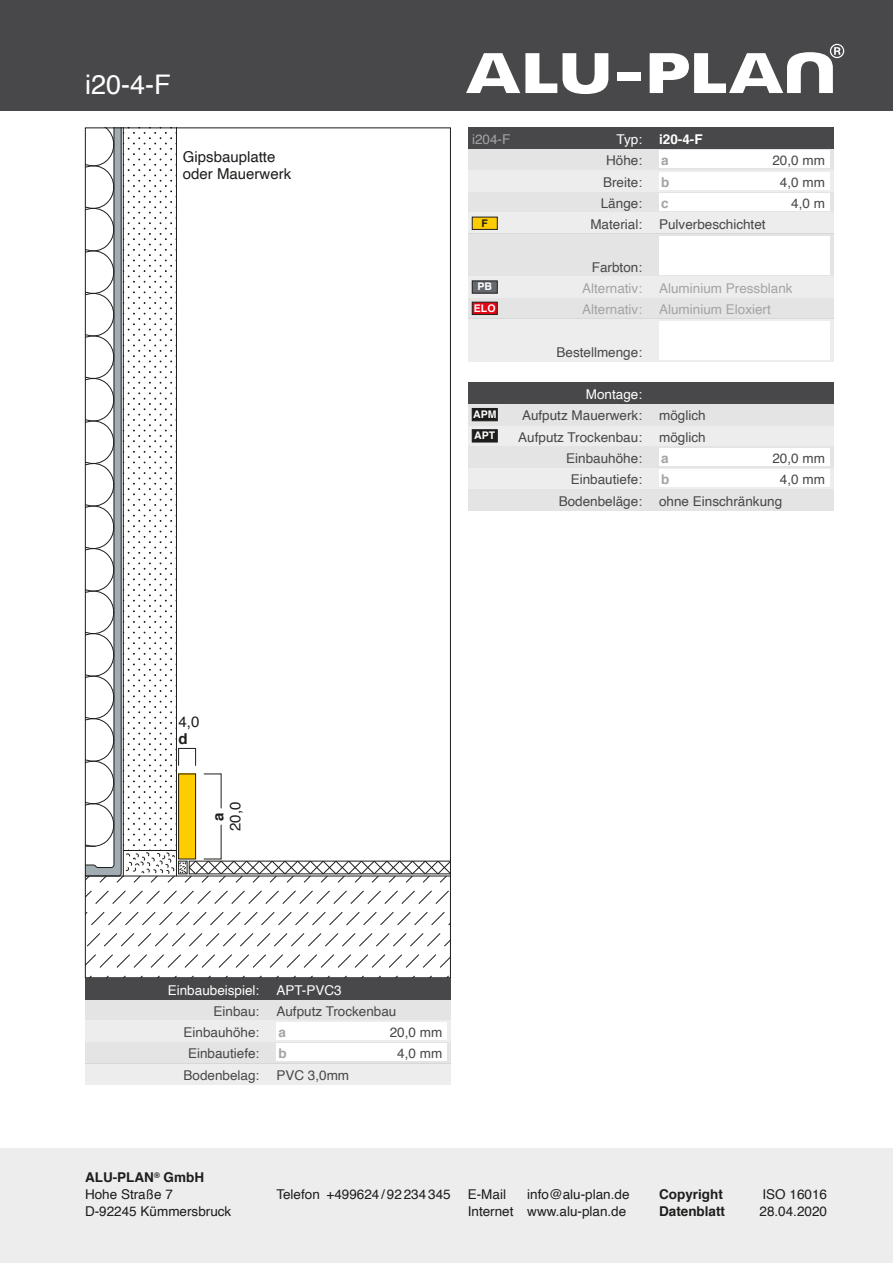
<style>
.page{position:relative;width:893px;height:1263px;background:#fff}
.page>*{position:absolute;margin:0;border:0;box-sizing:border-box;transform-origin:0 0}
.t1{font:27px "Helvetica";color:#fff}
.t2{font:15px/17px "Helvetica";color:#1d1d1b}
.t3{font:700 15px "Helvetica";color:#1d1d1b}
.t4{font:13.5px "Helvetica";color:#48484a}
.t5{font:13.5px/17px "Helvetica";color:#1d1d1b}
.t6{font:13.5px "Helvetica";color:#a4a4a6}
.t7{font:13.5px "Helvetica";color:#fff}
.t8{font:700 13.5px "Helvetica";color:#1d1d1b}
.t9{font:700 13.5px "Helvetica";color:#a4a4a6}
.t10{font:700 13.5px "Helvetica";color:#fff}
.t11{font:13.5px "Helvetica";color:#a4a4a7}
.t12{font:700 10.5px/21.3px "Helvetica";color:#fff}
.t13{font:700 10.5px "Helvetica";color:#1d1d1b}
.s1{font-weight:700}
</style>
<div class="page">
<div style="left:0;top:1148px;width:893px;height:115px;background:#ededee"></div>
<div style="left:0;top:0;width:893px;height:111px;background:#48484a"></div>
<svg style="left:87px;top:890px;width:362px;height:14px"></svg>
<svg style="left:87px;top:912px;width:362px;height:14px"></svg>
<svg style="left:87px;top:933px;width:362px;height:14px"></svg>
<svg style="left:87px;top:954px;width:362px;height:14px"></svg>
<svg style="left:90px;top:975px;width:359px;height:1px"></svg>
<svg style="left:87px;top:130px;width:362px;height:753px"></svg>
<div style="left:468px;top:425px;width:365px;height:21px;background:#ededee"></div>
<div style="left:468px;top:404px;width:365px;height:21px;background:#e4e4e5"></div>
<div style="left:468px;top:489px;width:365px;height:21px;background:#e4e4e5"></div>
<div style="left:468px;top:468px;width:365px;height:21px;background:#ededee"></div>
<div style="left:659px;top:470px;width:170px;height:17px;background:#fff"></div>
<div style="left:468px;top:446px;width:365px;height:22px;background:#e4e4e5"></div>
<div style="left:659px;top:449px;width:170px;height:17px;background:#fff"></div>
<div style="left:468px;top:383px;width:365px;height:21px;background:#48484a"></div>
<div style="left:85px;top:999px;width:366px;height:21px;background:#e4e4e5"></div>
<svg style="left:85px;top:1020px;width:366px;height:64px"></svg>
<div style="left:276px;top:1023px;width:170px;height:17px;background:#fff"></div>
<div style="left:85px;top:978px;width:366px;height:21px;background:#48484a"></div>
<div style="left:468px;top:191px;width:365px;height:22px;background:#e4e4e5"></div>
<div style="left:659px;top:193px;width:170px;height:17px;background:#fff"></div>
<div style="left:468px;top:170px;width:365px;height:21px;background:#ededee"></div>
<div style="left:659px;top:172px;width:170px;height:17px;background:#fff"></div>
<div style="left:468px;top:149px;width:365px;height:21px;background:#e4e4e5"></div>
<div style="left:659px;top:151px;width:170px;height:17px;background:#fff"></div>
<div style="left:468px;top:128px;width:365px;height:21px;background:#48484a"></div>
<svg style="left:468px;top:213px;width:365px;height:148px"></svg>
<div style="left:472px;top:408px;width:25px;height:13px;background:#1d1d1b;border:1px solid #1d1d1b"></div>
<div style="left:472px;top:429px;width:25px;height:13px;background:#1d1d1b;border:1px solid #1d1d1b"></div>
<div style="left:472px;top:217px;width:25px;height:13px;background:#fc0;border:1px solid #1d1d1b"></div>
<div style="left:472px;top:281px;width:25px;height:12px;background:#65686f;border:1px solid #1d1d1b"></div>
<div style="left:472px;top:302px;width:25px;height:13px;background:#e30614;border:1px solid #1d1d1b"></div>
<svg style="left:650px;top:44px;width:194px;height:49px"></svg>
<div style="left:617px;top:72px;width:23px;height:9px;background:#fff"></div>
<svg style="left:466px;top:53px;width:142px;height:41px"></svg>
<h1 class="t1" style="left:85px;top:63px;width:87px">i20-4-F</h1>
<p class="t2" style="left:183px;top:148px;width:110px">Gipsbauplatte oder Mauerwerk</p>
<p class="t11" style="left:472px;top:129px;width:40px">i204-F</p>
<p class="t7" style="left:617px;top:129px;width:27px">Typ:</p>
<p class="t10" style="left:659px;top:128px;width:45px">i20-4-F</p>
<p class="t4" style="left:606px;top:150px;width:38px">Höhe:</p>
<p class="t9" style="left:661px;top:150px;width:9px">a</p>
<p class="t4" style="left:772px;top:150px;width:54px">20,0 mm</p>
<p class="t4" style="left:603px;top:171px;width:41px">Breite:</p>
<p class="t9" style="left:661px;top:171px;width:10px">b</p>
<p class="t4" style="left:780px;top:171px;width:47px">4,0 mm</p>
<p class="t4" style="left:601px;top:193px;width:43px">Länge:</p>
<p class="t9" style="left:661px;top:192px;width:9px">c</p>
<p class="t4" style="left:791px;top:193px;width:35px">4,0 m</p>
<p class="t13" style="left:482px;top:214px;width:8px">F</p>
<p class="t4" style="left:590px;top:214px;width:53px">Material:</p>
<p class="t4" style="left:659px;top:214px;width:108px">Pulverbeschichtet</p>
<p class="t4" style="left:592px;top:256px;width:52px">Farbton:</p>
<p class="t12" style="left:474px;top:276px;width:23px;text-align:center">PB<br>ELO</p>
<p class="t6" style="left:582px;top:278px;width:62px">Alternativ:</p>
<p class="t6" style="left:582px;top:299px;width:62px">Alternativ:</p>
<p class="t6" style="left:659px;top:278px;width:135px">Aluminium Pressblank</p>
<p class="t6" style="left:659px;top:299px;width:113px">Aluminium Eloxiert</p>
<p class="t12" style="left:473px;top:404px;width:25px">APM<br>APT</p>
<p class="t4" style="left:556px;top:341px;width:87px">Bestellmenge:</p>
<p class="t7" style="left:586px;top:384px;width:58px">Montage:</p>
<p class="t4" style="left:518px;top:427px;width:125px">Aufputz Trockenbau:</p>
<p class="t4" style="left:659px;top:427px;width:48px">möglich</p>
<p class="t4" style="left:522px;top:405px;width:122px">Aufputz Mauerwerk:</p>
<p class="t4" style="left:659px;top:405px;width:48px">möglich</p>
<p class="t4" style="left:566px;top:448px;width:77px">Einbauhöhe:</p>
<p class="t9" style="left:661px;top:447px;width:9px">a</p>
<p class="t4" style="left:772px;top:448px;width:54px">20,0 mm</p>
<p class="t4" style="left:571px;top:469px;width:73px">Einbautiefe:</p>
<p class="t9" style="left:661px;top:469px;width:10px">b</p>
<p class="t4" style="left:780px;top:469px;width:47px">4,0 mm</p>
<p class="t4" style="left:559px;top:490px;width:85px">Bodenbeläge:</p>
<p class="t4" style="left:659px;top:490px;width:125px">ohne Einschränkung</p>
<p class="t2" style="left:179px;top:714px;width:22px">4,0</p>
<p class="t3" style="left:179px;top:727px;width:11px">d</p>
<p class="t3" style="left:206px;top:821px;width:10px;rotate:-90deg">a</p>
<p class="t2" style="left:227px;top:831px;width:31px;rotate:-90deg">20,0</p>
<p class="t7" style="left:168px;top:979px;width:93px">Einbaubeispiel:</p>
<p class="t4" style="left:214px;top:1001px;width:47px">Einbau:</p>
<p class="t7" style="left:276px;top:979px;width:67px">APT-PVC3</p>
<p class="t4" style="left:276px;top:1001px;width:122px">Aufputz Trockenbau</p>
<p class="t4" style="left:184px;top:1022px;width:77px">Einbauhöhe:</p>
<p class="t9" style="left:279px;top:1021px;width:9px">a</p>
<p class="t4" style="left:390px;top:1022px;width:54px">20,0 mm</p>
<p class="t4" style="left:188px;top:1043px;width:73px">Einbautiefe:</p>
<p class="t9" style="left:279px;top:1043px;width:10px">b</p>
<p class="t4" style="left:397px;top:1043px;width:47px">4,0 mm</p>
<p class="t4" style="left:184px;top:1064px;width:77px">Bodenbelag:</p>
<p class="t4" style="left:276px;top:1064px;width:74px">PVC 3,0mm</p>
<p class="t5" style="left:85px;top:1169px;width:148px"><span class="s1">ALU-PLAN</span><sup>®</sup> <span class="s1">GmbH<br></span>Hohe Straße 7<br>D-92245 Kümmersbruck</p>
<p class="t5" style="left:276px;top:1186px;width:176px">Telefon +499624 /92234345</p>
<p class="t8" style="left:659px;top:1183px;width:65px">Copyright</p>
<p class="t5" style="left:762px;top:1186px;width:66px">ISO 16016</p>
<p class="t8" style="left:659px;top:1200px;width:68px">Datenblatt</p>
<p class="t5" style="left:759px;top:1203px;width:69px">28.04.2020</p>
<p class="t5" style="left:468px;top:1186px;width:163px;text-align:right">info@alu-plan.de<br>Internet www.alu-plan.de</p>
<p class="t5" style="left:468px;top:1186px;width:40px">E-Mail</p>
</div>
